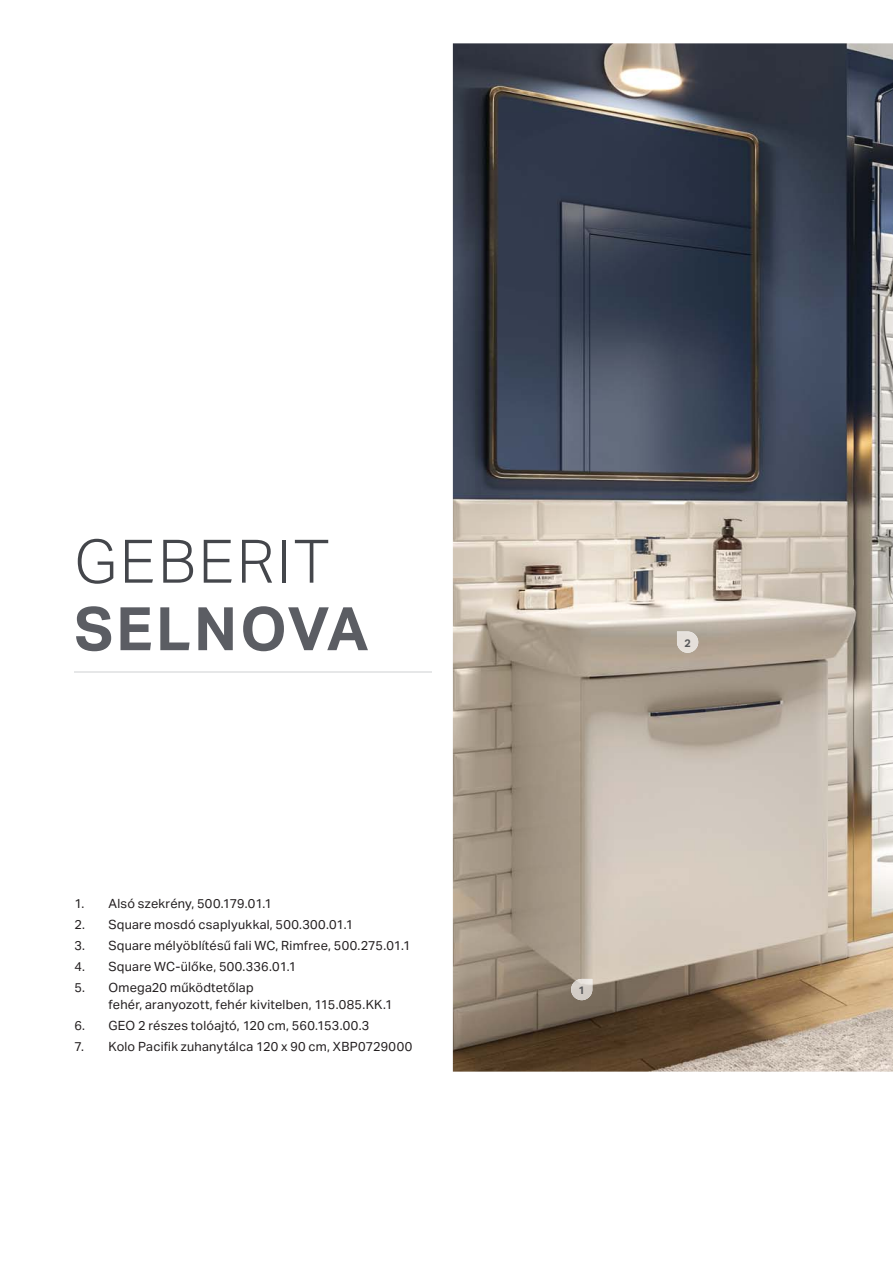
<style>
.page{position:relative;width:893px;height:1263px;background:#fff}
.page>*{position:absolute;margin:0;border:0;box-sizing:border-box;transform-origin:0 0}
.t1{font:300 60px "Aktiv Grotesk Geberit";letter-spacing:.05em;color:#44464b}
.t2{font:700 60px "Aktiv Grotesk Geberit";letter-spacing:.05em;color:#5b5d63}
.t3{font:12.75px/16.5px "Aktiv Grotesk Geberit";letter-spacing:.02em;color:#231f20}
.t4{font:700 10.8px "Aktiv Grotesk Geberit";color:#58595b}
</style>
<div class="page">
<img style="left:453px;top:43px;width:440px;height:1028px">
<img style="left:571px;top:979px;width:21px;height:21px">
<img style="left:677px;top:631px;width:21px;height:22px">
<hr style="left:74px;top:671px;width:358px;height:2px;background:#e6e7e8">
<h1 class="t1" style="left:74px;top:528px;width:256px">GEBERIT</h1>
<h1 class="t2" style="left:74px;top:596px;width:296px">SELNOVA</h1>
<p class="t3" style="left:74px;top:895px;width:199px">1. Alsó szekrény, 500.179.01.1</p>
<p class="t3" style="left:74px;top:916px;width:280px">2. Square mosdó csaplyukkal, 500.300.01.1</p>
<p class="t3" style="left:74px;top:937px;width:338px">3. Square mélyöblítésű fali WC, Rimfree, 500.275.01.1</p>
<p class="t3" style="left:74px;top:958px;width:223px">4. Square WC-ülőke, 500.336.01.1</p>
<p class="t3" style="left:108px;top:979px;width:286px;text-indent:-34px">5. Omega20 működtetőlap<br>fehér, aranyozott, fehér kivitelben, 115.085.KK.1</p>
<p class="t3" style="left:74px;top:1017px;width:297px">6. GEO 2 részes tolóajtó, 120 cm, 560.153.00.3</p>
<p class="t3" style="left:74px;top:1038px;width:339px">7. Kolo Pacifik zuhanytálca 120 x 90 cm, XBP0729000</p>
<p class="t4" style="left:684px;top:637px;width:8px">2</p>
<p class="t4" style="left:578px;top:984px;width:8px">1</p>
</div>
